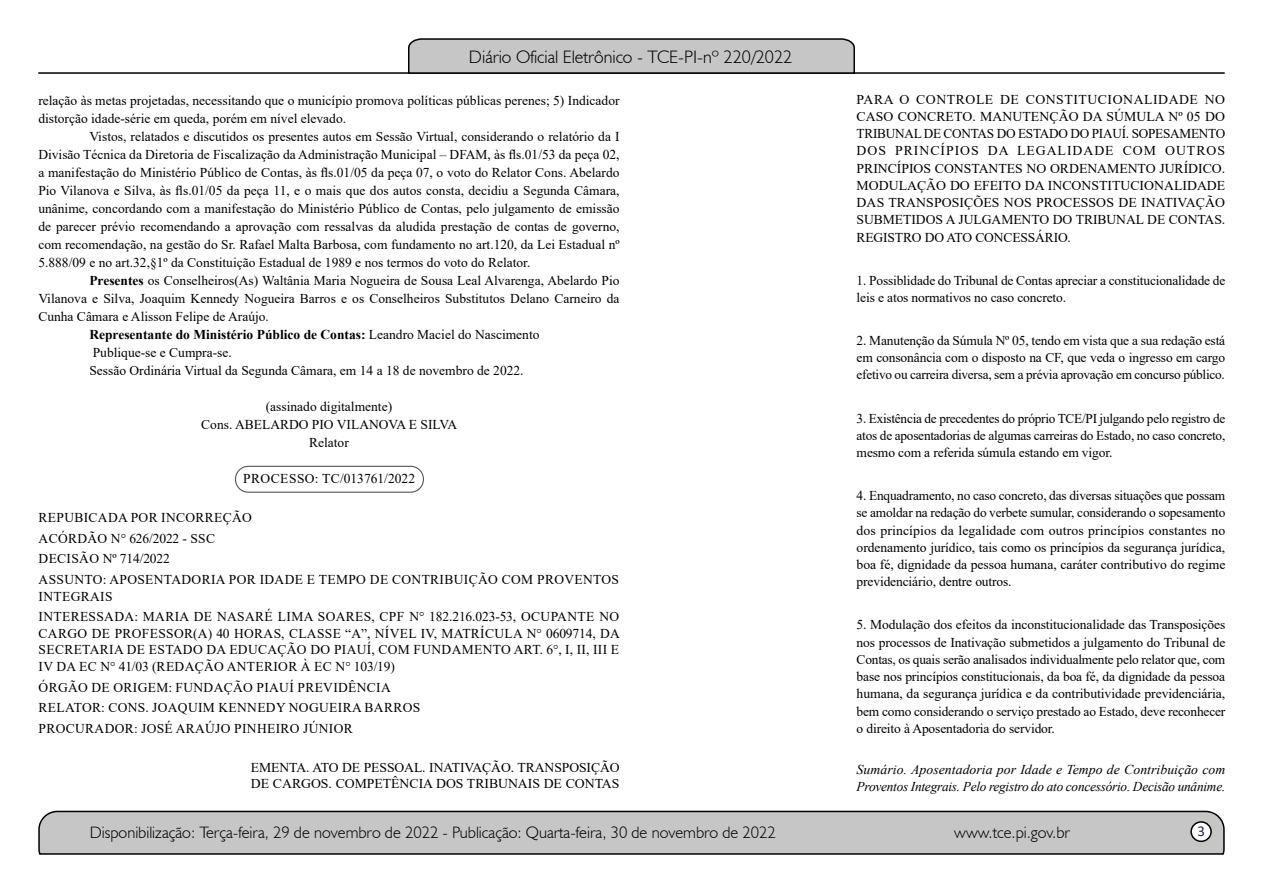
<style>
.page{position:relative;width:1263px;height:893px;background:#fff}
.page>*{position:absolute;margin:0;border:0;box-sizing:border-box;transform-origin:0 0}
.t1{font:300 18px "Humanist 521 BT";color:#000}
.t2{font:300 16.5px "Humanist 521 BT";color:#000}
.t3{font:15px "Calibri";color:#212d4c}
.t4{font:13.5px/17.2px "Times New Roman";color:#000;text-align:justify}
.t5{font:13.5px/20.7px "Times New Roman";letter-spacing:.025em;color:#000}
.t6{font:italic 13.5px/16.5px "Times New Roman";letter-spacing:-.015em;color:#000}
.t7{font:700 13.5px "Times New Roman";color:#000}
.t8{font:13.5px "Times New Roman";letter-spacing:.02em;color:#000}
.s1{font-weight:700}
.s2{font-weight:400}
</style>
<div class="page">
<svg style="left:38px;top:810px;width:1187px;height:45px;background:#b9b9b9"></svg>
<div style="left:1191px;top:822px;width:20px;height:19px;background:#fff;border-radius:50%"></div>
<div style="left:1190px;top:821px;width:22px;height:21px;border:2px solid #000;border-radius:50%"></div>
<hr style="left:38px;top:72px;width:1187px;height:2px;background:#000">
<svg style="left:407px;top:38px;width:449px;height:36px;background:#b4b4b4"></svg>
<div style="left:235px;top:466px;width:189px;height:27px;border:1px solid #575756;border-radius:13px"></div>
<h1 class="t1" style="left:469px;top:46px;width:325px">Diário Oficial Eletrônico - TCE-PI-nº 220/2022</h1>
<p class="t4" style="left:38px;top:91px;width:583px;line-height:18px">relação às metas projetadas, necessitando que o município promova políticas públicas perenes; 5) Indicador distorção idade-série em queda, porém em nível elevado.</p>
<p class="t4" style="left:38px;top:127px;width:583px;line-height:18px;text-indent:51px">Vistos, relatados e discutidos os presentes autos em Sessão Virtual, considerando o relatório da I Divisão Técnica da Diretoria de Fiscalização da Administração Municipal – DFAM, às fls.01/53 da peça 02, a manifestação do Ministério Público de Contas, às fls.01/05 da peça 07, o voto do Relator Cons. Abelardo Pio Vilanova e Silva, às fls.01/05 da peça 11, e o mais que dos autos consta, decidiu a Segunda Câmara, unânime, concordando com a manifestação do Ministério Público de Contas, pelo julgamento de emissão de parecer prévio recomendando a aprovação com ressalvas da aludida prestação de contas de governo, com recomendação, na gestão do Sr. Rafael Malta Barbosa, com fundamento no art.120, da Lei Estadual nº 5.888/09 e no art.32,§1º da Constituição Estadual de 1989 e nos termos do voto do Relator.</p>
<p class="t4" style="left:89px;top:271px;width:532px"><span class="s1">Presentes</span> os Conselheiros(As) Waltânia Maria Nogueira de Sousa Leal Alvarenga, Abelardo Pio</p>
<p class="t4" style="left:38px;top:289px;width:583px">Vilanova e Silva, Joaquim Kennedy Nogueira Barros e os Conselheiros Substitutos Delano Carneiro da</p>
<p class="t4" style="left:38px;top:307px;width:232px">Cunha Câmara e Alisson Felipe de Araújo.</p>
<p class="t7" style="left:89px;top:325px;width:452px">Representante do Ministério Público de Contas: <span class="s2">Leandro Maciel do Nascimento</span></p>
<p class="t4" style="left:93px;top:343px;width:141px">Publique-se e Cumpra-se.</p>
<p class="t4" style="left:89px;top:361px;width:436px">Sessão Ordinária Virtual da Segunda Câmara, em 14 a 18 de novembro de 2022.</p>
<p class="t4" style="left:201px;top:397px;width:258px;line-height:18px;text-align:center">(assinado digitalmente)<br>Cons. ABELARDO PIO VILANOVA E SILVA<br>Relator</p>
<p class="t8" style="left:243px;top:469px;width:173px">PROCESSO: TC/013761/2022</p>
<p class="t5" style="left:39px;top:506px;width:582px">REPUBICADA POR INCORREÇÃO<br>ACÓRDÃO N° 626/2022 - SSC<br>DECISÃO Nº 714/2022<br>ASSUNTO: APOSENTADORIA POR IDADE E TEMPO DE CONTRIBUIÇÃO COM PROVENTOS</p>
<p class="t5" style="left:39px;top:585px;width:582px">INTEGRAIS<br>INTERESSADA: MARIA DE NASARÉ LIMA SOARES, CPF N° 182.216.023-53, OCUPANTE NO</p>
<p class="t4" style="left:39px;top:625px;width:583px;line-height:16.5px">CARGO DE PROFESSOR(A) 40 HORAS, CLASSE “A”, NÍVEL IV, MATRÍCULA N° 0609714, DA SECRETARIA DE ESTADO DA EDUCAÇÃO DO PIAUÍ, COM FUNDAMENTO ART. 6°, I, II, III E IV DA EC N° 41/03 (REDAÇÃO ANTERIOR À EC N° 103/19)</p>
<p class="t5" style="left:39px;top:676px;width:383px">ÓRGÃO DE ORIGEM: FUNDAÇÃO PIAUÍ PREVIDÊNCIA<br>RELATOR: CONS. JOAQUIM KENNEDY NOGUEIRA BARROS<br>PROCURADOR: JOSÉ ARAÚJO PINHEIRO JÚNIOR</p>
<p class="t4" style="left:251px;top:759px;width:370px;line-height:16.5px">EMENTA. ATO DE PESSOAL. INATIVAÇÃO. TRANSPOSIÇÃO<br>DE CARGOS. COMPETÊNCIA DOS TRIBUNAIS DE CONTAS</p>
<p class="t4" style="left:857px;top:90px;width:370px">PARA O CONTROLE DE CONSTITUCIONALIDADE NO CASO CONCRETO. MANUTENÇÃO DA SÚMULA Nº 05 DO TRIBUNAL DE CONTAS DO ESTADO DO PIAUÍ. SOPESAMENTO DOS PRINCÍPIOS DA LEGALIDADE COM OUTROS PRINCÍPIOS CONSTANTES NO ORDENAMENTO JURÍDICO.<br>MODULAÇÃO DO EFEITO DA INCONSTITUCIONALIDADE DAS TRANSPOSIÇÕES NOS PROCESSOS DE INATIVAÇÃO SUBMETIDOS A JULGAMENTO DO TRIBUNAL DE CONTAS.<br>REGISTRO DO ATO CONCESSÁRIO.</p>
<p class="t4" style="left:857px;top:271px;width:370px">1. Possiblidade do Tribunal de Contas apreciar a constitucionalidade de leis e atos normativos no caso concreto.</p>
<p class="t4" style="left:857px;top:331px;width:370px">2. Manutenção da Súmula Nº 05, tendo em vista que a sua redação está em consonância com o disposto na CF, que veda o ingresso em cargo efetivo ou carreira diversa, sem a prévia aprovação em concurso público.</p>
<p class="t4" style="left:857px;top:409px;width:370px">3. Existência de precedentes do próprio TCE/PI julgando pelo registro de atos de aposentadorias de algumas carreiras do Estado, no caso concreto, mesmo com a referida súmula estando em vigor.</p>
<p class="t4" style="left:857px;top:486px;width:370px">4. Enquadramento, no caso concreto, das diversas situações que possam se amoldar na redação do verbete sumular, considerando o sopesamento dos princípios da legalidade com outros princípios constantes no ordenamento jurídico, tais como os princípios da segurança jurídica, boa fé, dignidade da pessoa humana, caráter contributivo do regime previdenciário, dentre outros.</p>
<p class="t4" style="left:857px;top:616px;width:370px">5. Modulação dos efeitos da inconstitucionalidade das Transposições nos processos de Inativação submetidos a julgamento do Tribunal de Contas, os quais serão analisados individualmente pelo relator que, com base nos princípios constitucionais, da boa fé, da dignidade da pessoa humana, da segurança jurídica e da contributividade previdenciária, bem como considerando o serviço prestado ao Estado, deve reconhecer o direito à Aposentadoria do servidor.</p>
<p class="t6" style="left:857px;top:761px;width:370px">Sumário. Aposentadoria por Idade e Tempo de Contribuição com<br>Proventos Integrais. Pelo registro do ato concessório. Decisão unânime.</p>
<p class="t2" style="left:90px;top:822px;width:688px">Disponibilização: Terça-feira, 29 de novembro de 2022 - Publicação: Quarta-feira, 30 de novembro de 2022</p>
<p class="t2" style="left:954px;top:822px;width:117px">www.tce.pi.gov.br</p>
<p class="t3" style="left:1197px;top:821px;width:9px">3</p>
</div>
